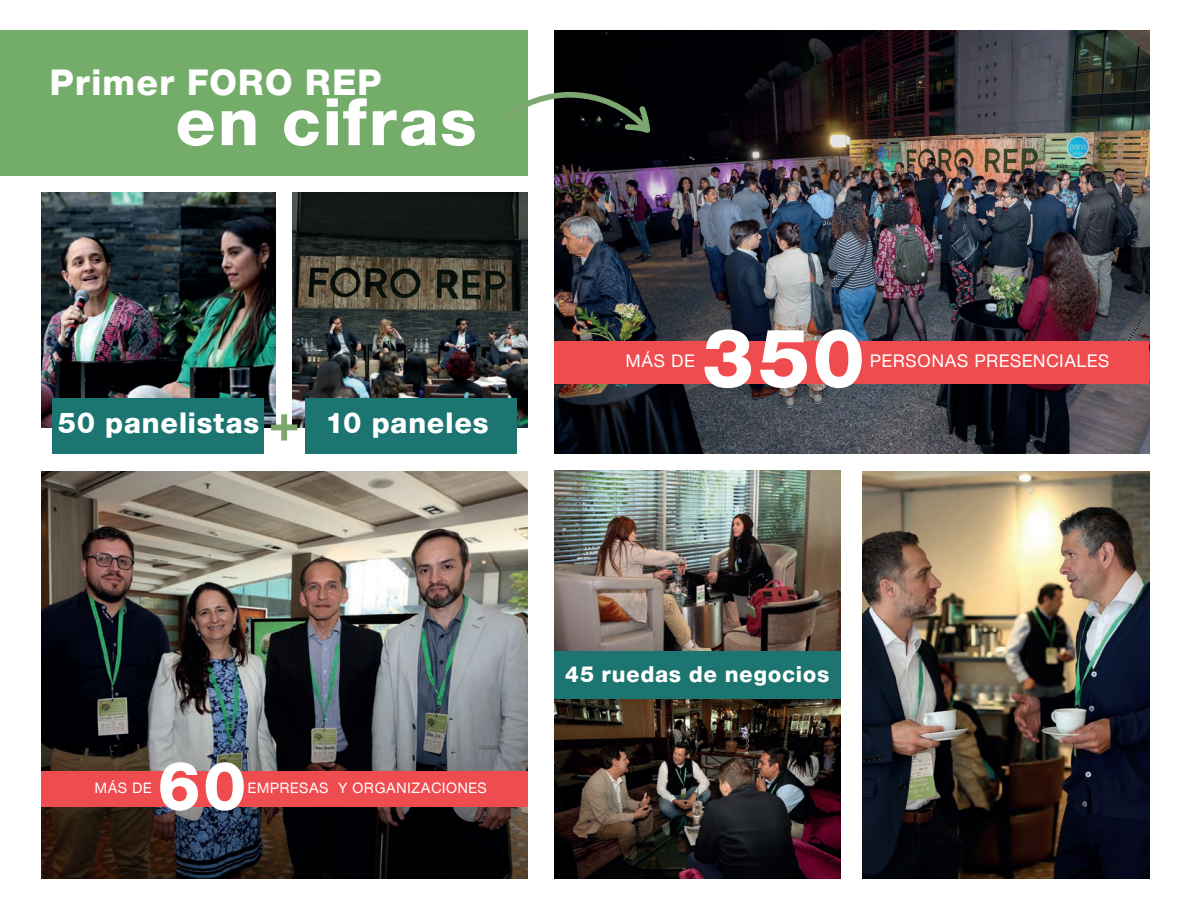
<style>
.page{position:relative;width:1188px;height:918px;background:#fff}
.page>*{position:absolute;margin:0;border:0;box-sizing:border-box;transform-origin:0 0}
.t1{font:87.6px "Nimbus San Nov D Heav";color:#fff}
.t2{font:72.3px "Nimbus San Nov D Heav";color:#fff}
.t3{font:70.2px "Nimbus San Nov D Heav";letter-spacing:.05em;color:#fff}
.t4{font:37.95px "Nimbus San Nov D Heav";letter-spacing:.05em;color:#fff}
.t5{font:30.45px "Nimbus San Nov D Heav";letter-spacing:.05em;color:#fff}
.t6{font:23.55px "Nimbus San Nov D Heav";letter-spacing:.05em;color:#fff}
.t7{font:500 18.75px "Nimbus San Nov D";letter-spacing:.05em;color:#fff}
.t8{font:500 15.45px "Nimbus San Nov D";letter-spacing:.05em;color:#fff}
</style>
<div class="page">
<img style="left:555px;top:470px;width:286px;height:181px">
<img style="left:555px;top:698px;width:286px;height:180px">
<img style="left:41px;top:471px;width:486px;height:407px">
<img style="left:555px;top:30px;width:594px;height:423px">
<div style="left:0;top:30px;width:527px;height:146px;background:#74ac6a"></div>
<svg style="left:527px;top:92px;width:123px;height:41px"></svg>
<div style="left:555px;top:341px;width:594px;height:42px;background:#ef4c4f"></div>
<img style="left:41px;top:193px;width:235px;height:234px">
<img style="left:293px;top:193px;width:234px;height:234px">
<div style="left:305px;top:398px;width:212px;height:55px;background:#1d7571"></div>
<div style="left:52px;top:398px;width:212px;height:55px;background:#1d7571"></div>
<svg style="left:271px;top:414px;width:26px;height:27px"></svg>
<div style="left:41px;top:772px;width:486px;height:35px;background:#ef4c4f"></div>
<img style="left:862px;top:471px;width:287px;height:407px">
<div style="left:555px;top:651px;width:286px;height:47px;background:#1d7571"></div>
<h3 class="t4" style="left:50px;top:61px;width:332px">Primer FORO REP</h3>
<h3 class="t3" style="left:176px;top:81px;width:302px">en cifras</h3>
<h3 class="t5" style="left:58px;top:405px;width:203px">50 panelistas</h3>
<h3 class="t5" style="left:326px;top:405px;width:165px">10 paneles</h3>
<p class="t7" style="left:626px;top:350px;width:70px">MÁS DE</p>
<h1 class="t1" style="left:703px;top:308px;width:163px">350</h1>
<p class="t7" style="left:870px;top:350px;width:240px">PERSONAS PRESENCIALES</p>
<p class="t8" style="left:95px;top:779px;width:58px">MÁS DE</p>
<h2 class="t2" style="left:158px;top:744px;width:89px">60</h2>
<p class="t8" style="left:248px;top:779px;width:240px">EMPRESAS Y ORGANIZACIONES</p>
<h3 class="t6" style="left:565px;top:661px;width:266px">45 ruedas de negocios</h3>
</div>
